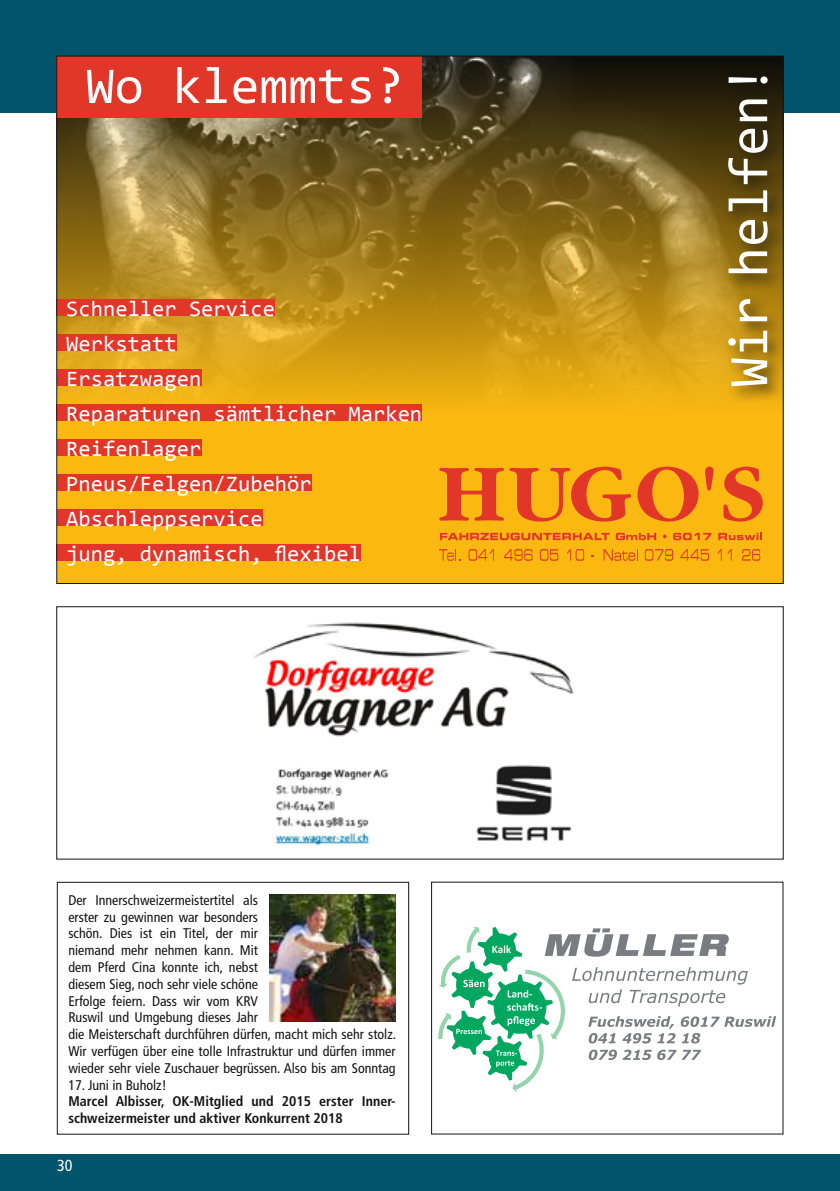
<style>
.page{position:relative;width:840px;height:1191px;background:#fff}
.page>*{position:absolute;margin:0;border:0;box-sizing:border-box;transform-origin:0 0}
.t1{font:55.8px "Consolas";color:#fff}
.t2{font:52px "Consolas";color:#fff}
.t3{font:22px/35px "Consolas";color:#fff}
.t4{font:condensed 16px "Frutiger";color:#fff}
.t5{font:condensed 14px/16.8px "Frutiger";color:#141314}
.t6{font:700 condensed 14px/16.8px "Frutiger";color:#141314}
</style>
<div class="page">
<div style="left:0;top:0;width:839px;height:113px;background:#00556d"></div>
<div style="left:0;top:1154px;width:839px;height:37px;background:#00556d"></div>
<img style="left:253px;top:622px;width:321px;height:224px">
<div style="left:56px;top:606px;width:727px;height:253px;border:1px solid #141314"></div>
<div style="left:57px;top:56px;width:725px;height:527px;background:#fab811"></div>
<img style="left:58px;top:58px;width:723px;height:342px">
<div style="left:57px;top:334px;width:120px;height:17px;background:#e23629"></div>
<div style="left:57px;top:300px;width:218px;height:16px;background:#e23629"></div>
<div style="left:57px;top:369px;width:144px;height:17px;background:#e23629"></div>
<div style="left:57px;top:439px;width:144px;height:17px;background:#e23629"></div>
<div style="left:57px;top:474px;width:254px;height:17px;background:#e23629"></div>
<div style="left:57px;top:509px;width:205px;height:17px;background:#e23629"></div>
<div style="left:57px;top:544px;width:303px;height:17px;background:#e23629"></div>
<div style="left:57px;top:404px;width:365px;height:17px;background:#e23629"></div>
<div style="left:57px;top:56px;width:365px;height:61px;background:#e23629"></div>
<div style="left:722px;top:71px;width:60px;height:332px;background:#141314;opacity:.75"></div>
<svg style="left:439px;top:549px;width:21px;height:12px"></svg>
<svg style="left:468px;top:549px;width:25px;height:12px"></svg>
<svg style="left:504px;top:549px;width:28px;height:12px"></svg>
<svg style="left:540px;top:549px;width:18px;height:12px"></svg>
<svg style="left:567px;top:549px;width:17px;height:12px"></svg>
<svg style="left:603px;top:549px;width:33px;height:12px"></svg>
<svg style="left:644px;top:549px;width:28px;height:12px"></svg>
<svg style="left:680px;top:549px;width:28px;height:12px"></svg>
<svg style="left:717px;top:549px;width:4px;height:11px"></svg>
<svg style="left:727px;top:549px;width:4px;height:11px"></svg>
<svg style="left:742px;top:549px;width:17px;height:12px"></svg>
<svg style="left:439px;top:468px;width:64px;height:52px"></svg>
<svg style="left:509px;top:466px;width:122px;height:55px"></svg>
<svg style="left:637px;top:466px;width:61px;height:55px"></svg>
<svg style="left:705px;top:466px;width:8px;height:24px"></svg>
<svg style="left:723px;top:466px;width:39px;height:55px"></svg>
<svg style="left:439px;top:533px;width:170px;height:7px"></svg>
<svg style="left:615px;top:533px;width:40px;height:7px"></svg>
<svg style="left:673px;top:533px;width:38px;height:7px"></svg>
<svg style="left:718px;top:533px;width:43px;height:7px"></svg>
<svg style="left:438px;top:926px;width:337px;height:166px"></svg>
<div style="left:57px;top:882px;width:351px;height:252px;border:1px solid #141314"></div>
<img style="left:269px;top:894px;width:126px;height:127px">
<h2 class="t2" style="left:86px;top:50px;width:320px">Wo klemmts?</h2>
<h1 class="t1" style="left:710px;top:387px;width:324px;rotate:-90deg">Wir helfen!</h1>
<h3 class="t3" style="left:66px;top:291px;width:210px">Schneller Service</h3>
<h3 class="t3" style="left:66px;top:326px;width:112px">Werkstatt</h3>
<h3 class="t3" style="left:66px;top:361px;width:136px">Ersatzwagen</h3>
<h3 class="t3" style="left:66px;top:396px;width:357px">Reparaturen sämtlicher Marken</h3>
<h3 class="t3" style="left:66px;top:430px;width:296px">Reifenlager<br>Pneus/Felgen/Zubehör<br>Abschleppservice<br>jung, dynamisch, flexibel</h3>
<p class="t5" style="left:68px;top:891px;width:329px">Der Innerschweizermeistertitel als<br>erster zu gewinnen war besonders<br>schön. Dies ist ein Titel, der mir<br>niemand mehr nehmen kann. Mit<br>dem Pferd Cina konnte ich, nebst<br>diesem Sieg, noch sehr viele schöne<br>Erfolge feiern. Dass wir vom KRV<br>Ruswil und Umgebung dieses Jahr<br>die Meisterschaft durchführen dürfen, macht mich sehr stolz.<br>Wir verfügen über eine tolle Infrastruktur und dürfen immer wieder sehr viele Zuschauer begrüssen. Also bis am Sonntag</p>
<p class="t5" style="left:68px;top:1076px;width:100px">17. Juni in Buholz!</p>
<p class="t6" style="left:68px;top:1093px;width:328px">Marcel Albisser, OK-Mitglied und 2015 erster Inner&shy;schweizermeister und aktiver Konkurrent 2018</p>
<p class="t4" style="left:57px;top:1155px;width:17px">30</p>
</div>
